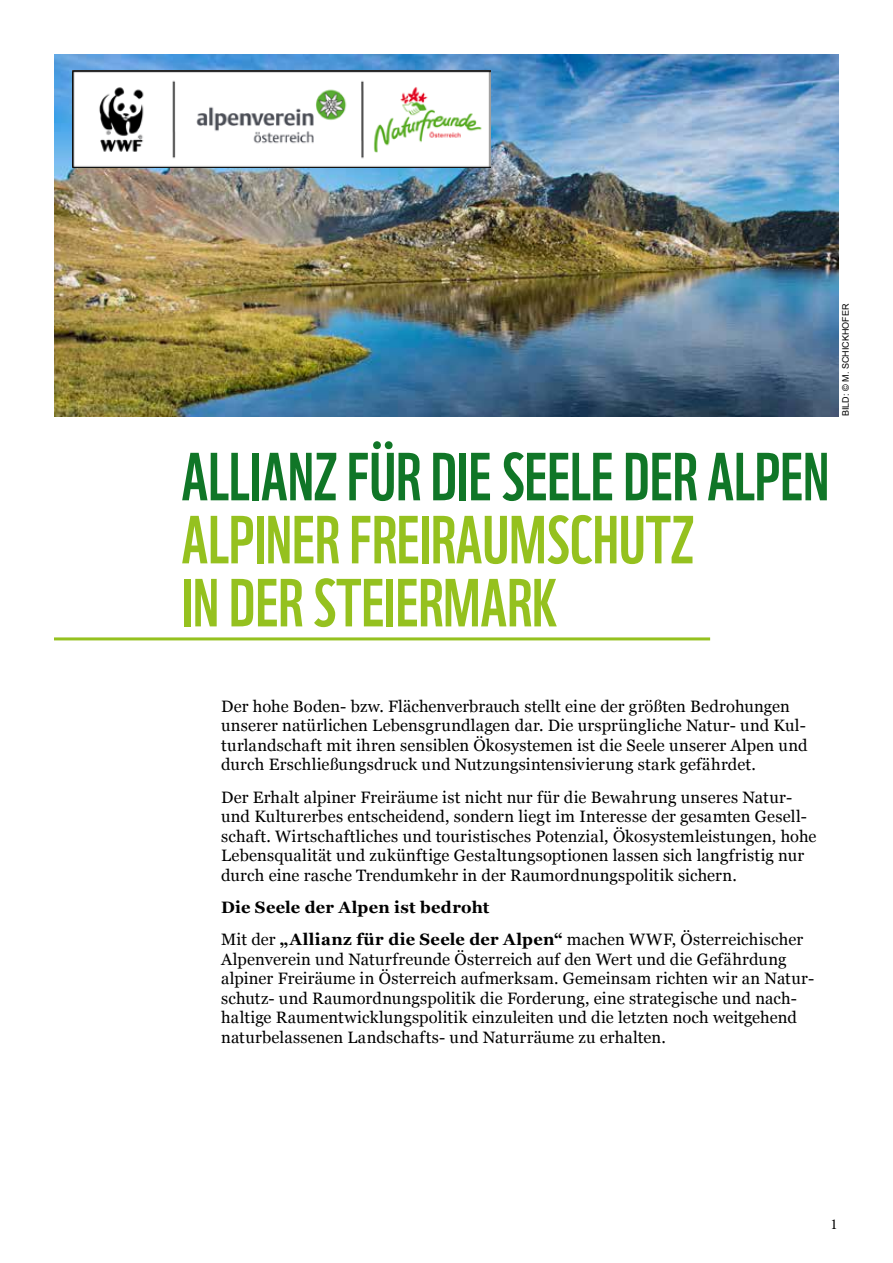
<style>
.page{position:relative;width:893px;height:1263px;background:#fff}
.page>*{position:absolute;margin:0;border:0;box-sizing:border-box;transform-origin:0 0}
.t1{font:66px/63px "WWF";color:#95c11f}
.t2{font:66px "WWF";color:#107627}
.t3{font:16.5px/19.5px "Georgia";letter-spacing:.01em;color:#000}
.t4{font:700 16.5px/32.2px "Georgia";letter-spacing:.015em;color:#000}
.t5{font:15px "Minion Pro";color:#000}
.t6{font:9px "Arial";color:#000}
.s1{font-weight:400}
</style>
<div class="page">
<img style="left:54px;top:54px;width:785px;height:362px">
<hr style="left:54px;top:637px;width:656px;height:3px;background:#95c11f">
<img style="left:72px;top:70px;width:418px;height:98px">
<h1 class="t2" style="left:181px;top:425px;width:649px">ALLIANZ FÜR DIE SEELE DER ALPEN</h1>
<h1 class="t1" style="left:181px;top:502px;width:514px">ALPINER FREIRAUMSCHUTZ<br>IN DER STEIERMARK</h1>
<p class="t6" style="left:840px;top:416px;width:114px;rotate:-90deg">BILD: © M. SCHICKHOFER</p>
<p class="t3" style="left:221px;top:697px;width:588px">Der hohe Boden- bzw. Flächenverbrauch stellt eine der größten Bedrohungen unserer natürlichen Lebensgrundlagen dar. Die ursprüngliche Natur- und Kul&shy;turlandschaft mit ihren sensiblen Ökosystemen ist die Seele unserer Alpen und durch Erschließungsdruck und Nutzungsintensivierung stark gefährdet.</p>
<p class="t3" style="left:221px;top:787px;width:597px">Der Erhalt alpiner Freiräume ist nicht nur für die Bewahrung unseres Natur&shy;und Kulturerbes entscheidend, sondern liegt im Interesse der gesamten Gesell&shy;schaft. Wirtschaftliches und touristisches Potenzial, Ökosystemleistungen, hohe Lebensqualität und zukünftige Gestaltungsoptionen lassen sich langfristig nur durch eine rasche Trendumkehr in der Raumordnungspolitik sichern.</p>
<p class="t4" style="left:221px;top:891px;width:583px">Die Seele der Alpen ist bedroht<br><span class="s1">Mit der</span> „Allianz für die Seele der Alpen“ <span class="s1">machen WWF, Österreichischer</span></p>
<p class="t3" style="left:221px;top:949px;width:595px">Alpenverein und Naturfreunde Österreich auf den Wert und die Gefährdung alpiner Freiräume in Österreich aufmerksam. Gemeinsam richten wir an Natur&shy;schutz- und Raumordnungspolitik die Forderung, eine strategische und nach&shy;haltige Raumentwicklungspolitik einzuleiten und die letzten noch weitgehend naturbelassenen Landschafts- und Naturräume zu erhalten.</p>
<p class="t5" style="left:830px;top:1214px;width:9px">1</p>
</div>
